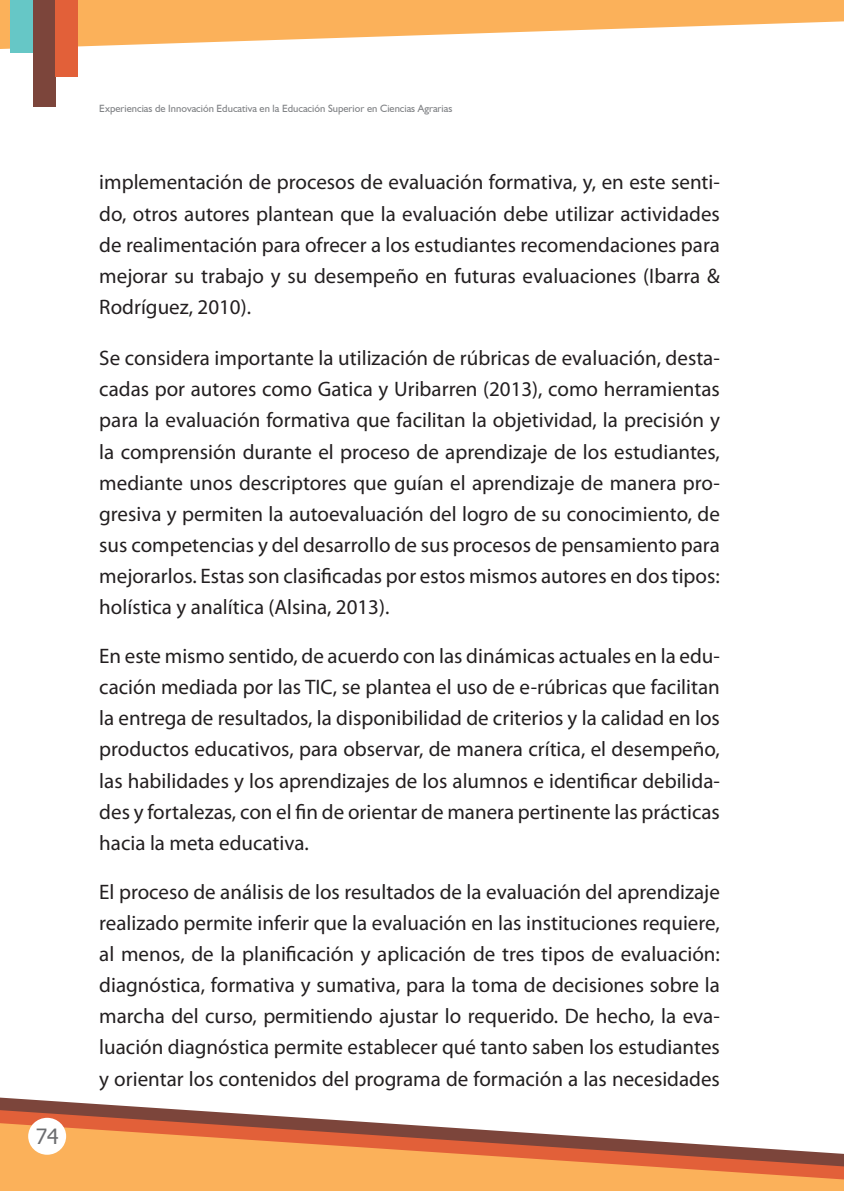
<style>
.page{position:relative;width:844px;height:1191px;background:#fff}
.page>*{position:absolute;margin:0;border:0;box-sizing:border-box;transform-origin:0 0}
.t1{font:21px/31.2px "Myriad Pro";color:#231f20;text-align:justify}
.t2{font:21px "Tahoma";color:#6c6d70}
.t3{font:10.5px "Humanist 521 BT";color:#808285}
</style>
<div class="page">
<svg style="left:0;top:1097px;width:170px;height:12px"></svg>
<svg style="left:0;top:1109px;width:365px;height:13px"></svg>
<svg style="left:0;top:1122px;width:843px;height:69px;background:#e79f66"></svg>
<svg style="left:0;top:0;width:843px;height:53px;fill:#fbb15a"></svg>
<div style="left:0;top:0;width:10px;height:16px;background:#fbb15a"></div>
<div style="left:10px;top:0;width:23px;height:53px;background:#66c7c6"></div>
<div style="left:33px;top:0;width:23px;height:107px;background:#7c453b"></div>
<div style="left:55px;top:0;width:22px;height:77px;background:#e26039"></div>
<div style="left:28px;top:1117px;width:38px;height:37px;background:#fff;border-radius:50%"></div>
<p class="t2" style="left:36px;top:1122px;width:24px">74</p>
<p class="t3" style="left:99px;top:101px;width:354px">Experiencias de Innovación Educativa en la Educación Superior en Ciencias Agrarias</p>
<p class="t1" style="left:99px;top:166px;width:622px">implementación de procesos de evaluación formativa, y, en este senti&shy;do, otros autores plantean que la evaluación debe utilizar actividades de realimentación para ofrecer a los estudiantes recomendaciones para mejorar su trabajo y su desempeño en futuras evaluaciones (Ibarra &amp; Rodríguez, 2010).</p>
<p class="t1" style="left:99px;top:342px;width:622px">Se considera importante la utilización de rúbricas de evaluación, desta&shy;cadas por autores como Gatica y Uribarren (2013), como herramientas para la evaluación formativa que facilitan la objetividad, la precisión y la comprensión durante el proceso de aprendizaje de los estudiantes, mediante unos descriptores que guían el aprendizaje de manera pro&shy;gresiva y permiten la autoevaluación del logro de su conocimiento, de sus competencias y del desarrollo de sus procesos de pensamiento para mejorarlos. Estas son clasificadas por estos mismos autores en dos tipos: holística y analítica (Alsina, 2013).</p>
<p class="t1" style="left:99px;top:640px;width:622px">En este mismo sentido, de acuerdo con las dinámicas actuales en la edu&shy;cación mediada por las TIC, se plantea el uso de e-rúbricas que facilitan la entrega de resultados, la disponibilidad de criterios y la calidad en los productos educativos, para observar, de manera crítica, el desempeño, las habilidades y los aprendizajes de los alumnos e identificar debilida&shy;des y fortalezas, con el fin de orientar de manera pertinente las prácticas hacia la meta educativa.</p>
<p class="t1" style="left:99px;top:875px;width:622px">El proceso de análisis de los resultados de la evaluación del aprendizaje realizado permite inferir que la evaluación en las instituciones requiere, al menos, de la planificación y aplicación de tres tipos de evaluación: diagnóstica, formativa y sumativa, para la toma de decisiones sobre la marcha del curso, permitiendo ajustar lo requerido. De hecho, la eva&shy;luación diagnóstica permite establecer qué tanto saben los estudiantes y orientar los contenidos del programa de formación a las necesidades</p>
</div>
